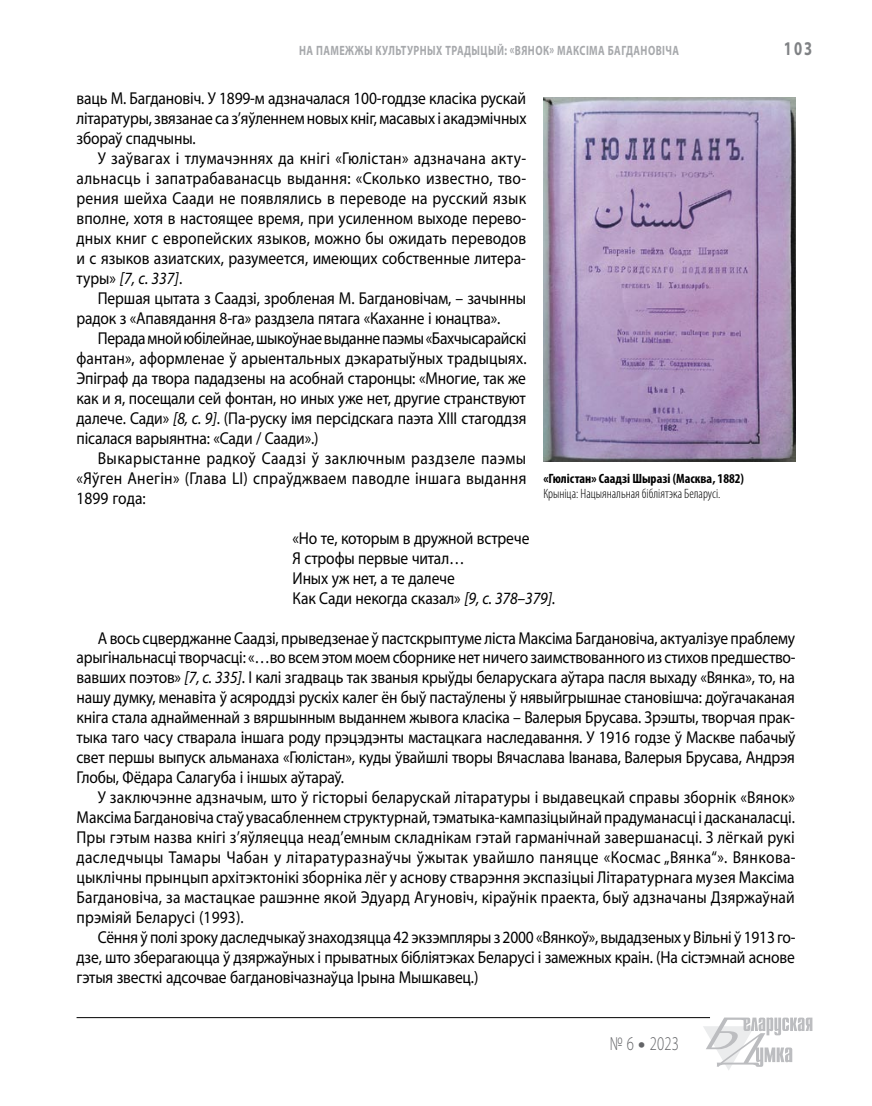
<style>
.page{position:relative;width:872px;height:1106px;background:#fff}
.page>*{position:absolute;margin:0;border:0;box-sizing:border-box;transform-origin:0 0}
.t1{font:300 19.5px "Myriad Pro";color:#636467;scale:.75 1}
.t2{font:700 19.5px "Myriad Pro";color:#808285;scale:.75 1}
.t3{font:17.25px/20px "Myriad Pro";letter-spacing:-.01em;color:#000;text-align:justify;scale:.9 1}
.t4{font:700 13.5px "Myriad Pro";letter-spacing:.04em;color:#a7a9ac;scale:.75 1}
.t5{font:300 condensed 13.5px "Myriad Pro";color:#000}
.t6{font:700 condensed 13.5px "Myriad Pro";color:#000}
.s1{font-style:italic}
.s2{font-weight:900}
</style>
<div class="page">
<hr style="left:77px;top:1017px;width:633px;height:1px;background:#000">
<svg style="left:703px;top:1017px;width:109px;height:53px"></svg>
<img style="left:543px;top:97px;width:252px;height:365px">
<p class="t4" style="left:299px;top:42px;width:508px">На памежжы культурных традыцый: «Вянок» Максіма Багдановіча</p>
<p class="t2" style="left:783px;top:36px;width:40px">103</p>
<p class="t3" style="left:77px;top:88px;width:501px">ваць М. Багдановіч. У 1899-м адзначалася 100-годдзе класіка рускай літаратуры, звязанае са з’яўленнем новых кніг, масавых і акадэмічных збораў спадчыны.</p>
<p class="t3" style="left:77px;top:148px;width:501px;text-indent:21px">У заўвагах і тлумачэннях да кнігі «Гюлістан» адзначана акту&shy;альнасць і запатрабаванасць выдання: «Сколько известно, тво&shy;рения шейха Саади не появлялись в переводе на русский язык вполне, хотя в настоящее время, при усиленном выходе перево&shy;дных книг с европейских языков, можно бы ожидать переводов и с языков азиатских, разумеется, имеющих собственные литера&shy;туры» <span class="s1">[7, с. 337]</span>.</p>
<p class="t3" style="left:77px;top:288px;width:501px;text-indent:21px">Першая цытата з Саадзі, зробленая М. Багдановічам, – зачынны радок з «Апавядання 8-га» раздзела пятага «Каханне і юнацтва».</p>
<p class="t3" style="left:77px;top:328px;width:501px;text-indent:21px">Перада мной юбілейнае, шыкоўнае выданне паэмы «Бахчысарайскі фантан», аформленае ў арыентальных дэкаратыўных традыцыях.<br>Эпіграф да твора пададзены на асобнай старонцы: «Многие, так же как и я, посещали сей фонтан, но иных уже нет, другие странствуют далече. Сади» <span class="s1">[8, с. 9]</span>. (Па-руску імя персідскага паэта ХІІІ стагоддзя пісалася варыянтна: «Сади / Саади».)</p>
<p class="t3" style="left:77px;top:448px;width:501px;text-indent:21px">Выкарыстанне радкоў Саадзі ў заключным раздзеле паэмы «Яўген Анегін» (Глава LI) спраўджваем паводле іншага выдання 1899 года:</p>
<p class="t3" style="left:293px;top:527px;width:293px;text-align:left">«Но те, которым в дружной встрече<br>Я строфы первые читал…<br>Иных уж нет, а те далече<br>Как Сади некогда сказал» <span class="s1">[9, с. 378–379]</span>.</p>
<p class="t3" style="left:77px;top:627px;width:800px;text-indent:21px">А вось сцверджанне Саадзі, прыведзенае ў пастскрыптуме ліста Максіма Багдановіча, актуалізуе праблему арыгінальнасці творчасці: «…во всем этом моем сборнике нет ничего заимствованного из стихов предшество&shy;вавших поэтов» <span class="s1">[7, с. 335]</span>. І калі згадваць так званыя крыўды беларускага аўтара пасля выхаду «Вянка», то, на нашу думку, менавіта ў асяроддзі рускіх калег ён быў пастаўлены ў нявыйгрышнае становішча: доўгачаканая кніга стала аднайменнай з вяршынным выданнем жывога класіка – Валерыя Брусава. Зрэшты, творчая прак&shy;тыка таго часу стварала іншага роду прэцэдэнты мастацкага наследавання. У 1916 годзе ў Маскве пабачыў свет першы выпуск альманаха «Гюлістан», куды ўвайшлі творы Вячаслава Іванава, Валерыя Брусава, Андрэя Глобы, Фёдара Салагуба і іншых аўтараў.</p>
<p class="t3" style="left:77px;top:787px;width:800px;text-indent:21px">У заключэнне адзначым, што ў гісторыі беларускай літаратуры і выдавецкай справы зборнік «Вянок» Максіма Багдановіча стаў увасабленнем структурнай, тэматыка-кампазіцыйнай прадуманасці і дасканаласці.<br>Пры гэтым назва кнігі з’яўляецца неад’емным складнікам гэтай гарманічнай завершанасці. З лёгкай рукі даследчыцы Тамары Чабан у літаратуразнаўчы ўжытак увайшло паняцце «Космас „Вянка“». Вянкова&shy;цыклічны прынцып архітэктонікі зборніка лёг у аснову стварэння экспазіцыі Літаратурнага музея Максіма Багдановіча, за мастацкае рашэнне якой Эдуард Агуновіч, кіраўнік праекта, быў адзначаны Дзяржаўнай прэміяй Беларусі (1993).</p>
<p class="t3" style="left:77px;top:927px;width:800px;text-indent:21px">Сёння ў полі зроку даследчыкаў знаходзяцца 42 экзэмпляры з 2000 «Вянкоў», выдадзеных у Вільні ў 1913 го&shy;дзе, што зберагаюцца ў дзяржаўных і прыватных бібліятэках Беларусі і замежных краін. (На сістэмнай аснове гэтыя звесткі адсочвае багдановічазнаўца Ірына Мышкавец.)</p>
<p class="t6" style="left:543px;top:470px;width:202px">«Гюлістан» Саадзі Шыразі (Масква, 1882)</p>
<p class="t5" style="left:543px;top:485px;width:179px">Крыніца: Нацыянальная бібліятэка Беларусі.</p>
<p class="t1" style="left:609px;top:1032px;width:94px">№ 6 <span class="s2">•</span> 2023</p>
</div>
